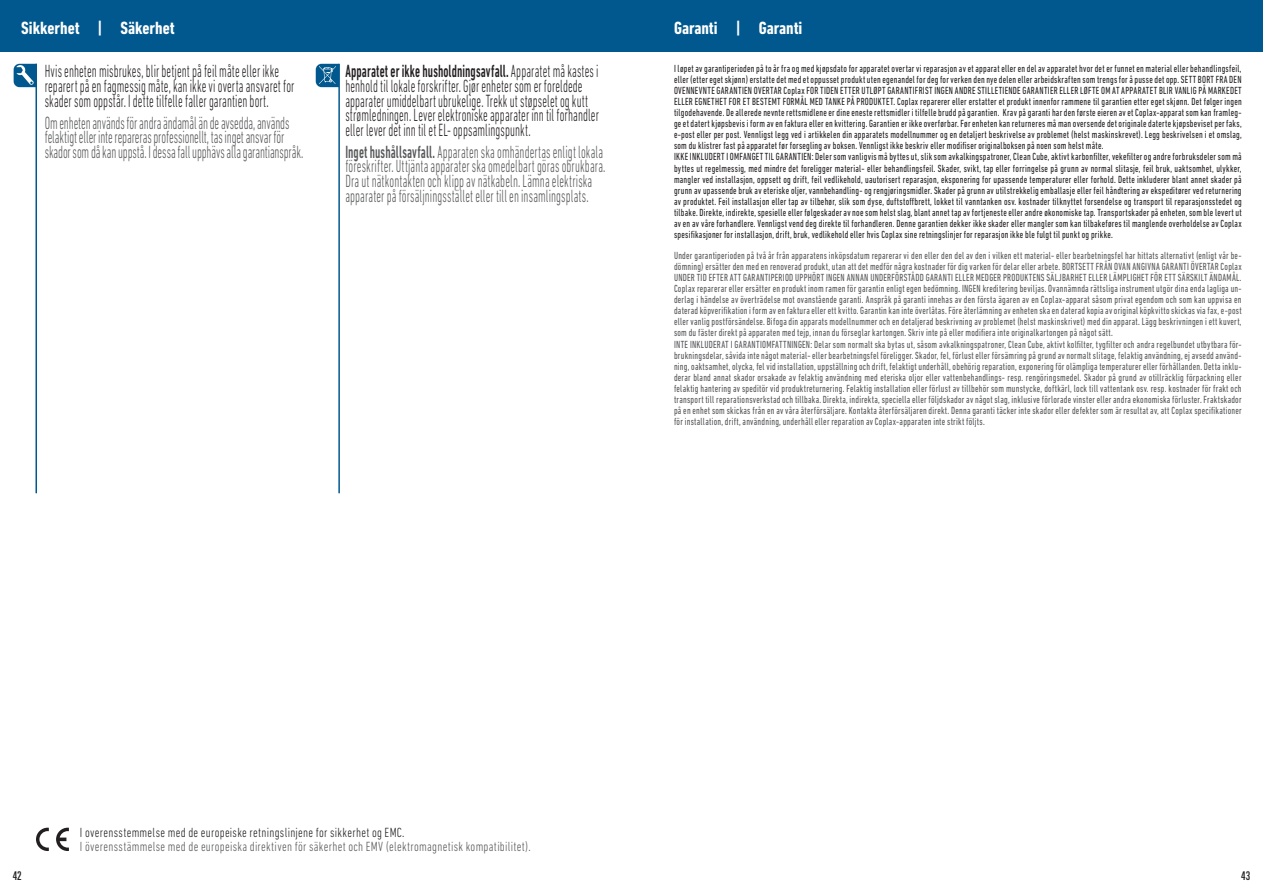
<style>
.page{position:relative;width:1263px;height:893px;background:#fff}
.page>*{position:absolute;margin:0;border:0;box-sizing:border-box;transform-origin:0 0}
.Cop_Sihi_DE{font:300 condensed 18px/14.5px "DIN Next LT Pro";letter-spacing:.01em;color:#231f20;scale:.73 1}
.Cop_Sihi_EN{font:300 condensed 18px/14.7px "DIN Next LT Pro";letter-spacing:.005em;color:#57585a;scale:.73 1}
.Cop_Ba_Seitennavigat{font:700 condensed 18px "DIN Next LT Pro";color:#fff}
.Cop_Ba_Grundschrift{font:300 condensed 13.5px "DIN Next LT Pro";letter-spacing:.025em;color:#57585a}
.Cop_Ba_Grundschrift-2{font:300 condensed 13.5px "DIN Next LT Pro";letter-spacing:.02em;color:#231f20}
.t1{font:ultra-condensed 12px "Univers LT Std";color:#231f20}
.Cop_Ba_Grundschrift-3{font:condensed 10.5px/11.1px "DIN Next LT Pro";letter-spacing:.025em;color:#231f20;text-align:justify;scale:.9 1}
.Cop_Ba_Grundschrift-4{font:condensed 10.5px/11.1px "DIN Next LT Pro";letter-spacing:.025em;color:#57585a;text-align:justify;scale:.9 1}
.s1{font-weight:500}
</style>
<div class="page">
<hr style="left:36px;top:64px;width:1px;height:429px;background:#00588e">
<svg style="left:14px;top:64px;width:22px;height:23px"></svg>
<hr style="left:338px;top:64px;width:2px;height:429px;background:#00588e">
<svg style="left:316px;top:64px;width:22px;height:23px"></svg>
<div style="left:0;top:0;width:1263px;height:51px;background:#00588e"></div>
<svg style="left:36px;top:828px;width:13px;height:23px"></svg>
<svg style="left:56px;top:828px;width:13px;height:23px"></svg>
<p class="Cop_Ba_Seitennavigat" style="left:21px;top:18px;width:155px">Sikkerhet | Säkerhet</p>
<p class="Cop_Ba_Seitennavigat" style="left:674px;top:18px;width:130px">Garanti | Garanti</p>
<p class="Cop_Sihi_DE" style="left:45px;top:64px;width:343px">Hvis enheten misbrukes, blir betjent på feil måte eller ikke reparert på en fagmessig måte, kan ikke vi overta ansvaret for skader som oppstår. I dette tilfelle faller garantien bort.</p>
<p class="Cop_Sihi_EN" style="left:45px;top:115px;width:356px">Om enheten används för andra ändamål än de avsedda, används felaktigt eller inte repareras professionellt, tas inget ansvar för skador som då kan uppstå. I dessa fall upphävs alla garantianspråk.</p>
<p class="Cop_Ba_Grundschrift-3" style="left:674px;top:62px;width:632px">I løpet av garantiperioden på to år fra og med kjøpsdato for apparatet overtar vi reparasjon av et apparat eller en del av apparatet hvor det er funnet en material eller behandlingsfeil, eller (etter eget skjønn) erstatte det med et oppusset produkt uten egenandel for deg for verken den nye delen eller arbeidskraften som trengs for å pusse det opp. SETT BORT FRA DEN OVENNEVNTE GARANTIEN OVERTAR Coplax FOR TIDEN ETTER UTLØPT GARANTIFRIST INGEN ANDRE STILLETIENDE GARANTIER ELLER LØFTE OM AT APPARATET BLIR VANLIG PÅ MARKEDET ELLER EGNETHET FOR ET BESTEMT FORMÅL MED TANKE PÅ PRODUKTET. Coplax reparerer eller erstatter et produkt innenfor rammene til garantien etter eget skjønn. Det følger ingen tilgodehavende. De allerede nevnte rettsmidlene er dine eneste rettsmidler i tilfelle brudd på garantien. Krav på garanti har den første eieren av et Coplax-apparat som kan framleg&shy;ge et datert kjøpsbevis i form av en faktura eller en kvittering. Garantien er ikke overførbar. Før enheten kan returneres må man oversende det originale daterte kjøpsbeviset per faks, e-post eller per post. Vennligst legg ved i artikkelen din apparatets modellnummer og en detaljert beskrivelse av problemet (helst maskinskrevet). Legg beskrivelsen i et omslag, som du klistrer fast på apparatet før forsegling av boksen. Vennligst ikke beskriv eller modifiser originalboksen på noen som helst måte.</p>
<p class="Cop_Ba_Grundschrift-3" style="left:674px;top:151px;width:632px">IKKE INKLUDERT I OMFANGET TIL GARANTIEN: Deler som vanligvis må byttes ut, slik som avkalkingspatroner, Clean Cube, aktivt karbonfilter, vekefilter og andre forbruksdeler som må byttes ut regelmessig, med mindre det foreligger material- eller behandlingsfeil. Skader, svikt, tap eller forringelse på grunn av normal slitasje, feil bruk, uaktsomhet, ulykker, mangler ved installasjon, oppsett og drift, feil vedlikehold, uautorisert reparasjon, eksponering for upassende temperaturer eller forhold. Dette inkluderer blant annet skader på grunn av upassende bruk av eteriske oljer, vannbehandling- og rengjøringsmidler. Skader på grunn av utilstrekkelig emballasje eller feil håndtering av ekspeditører ved returnering av produktet. Feil installasjon eller tap av tilbehør, slik som dyse, duftstoffbrett, lokket til vanntanken osv. kostnader tilknyttet forsendelse og transport til reparasjonsstedet og tilbake. Direkte, indirekte, spesielle eller følgeskader av noe som helst slag, blant annet tap av fortjeneste eller andre økonomiske tap. Transportskader på enheten, som ble levert ut av en av våre forhandlere. Vennligst vend deg direkte til forhandleren. Denne garantien dekker ikke skader eller mangler som kan tilbakeføres til manglende overholdelse av Coplax spesifikasjoner for installasjon, drift, bruk, vedlikehold eller hvis Coplax sine retningslinjer for reparasjon ikke ble fulgt til punkt og prikke.</p>
<p class="Cop_Ba_Grundschrift-4" style="left:674px;top:250px;width:632px">Under garantiperioden på två år från apparatens inköpsdatum reparerar vi den eller den del av den i vilken ett material- eller bearbetningsfel har hittats alternativt (enligt vår be&shy;dömning) ersätter den med en renoverad produkt, utan att det medför några kostnader för dig varken för delar eller arbete. BORTSETT FRÅN OVAN ANGIVNA GARANTI ÖVERTAR Coplax UNDER TID EFTER ATT GARANTIPERIOD UPPHÖRT INGEN ANNAN UNDERFÖRSTÅDD GARANTI ELLER MEDGER PRODUKTENS SÄLJBARHET ELLER LÄMPLIGHET FÖR ETT SÄRSKILT ÄNDAMÅL.<br>Coplax reparerar eller ersätter en produkt inom ramen för garantin enligt egen bedömning. INGEN kreditering beviljas. Ovannämnda rättsliga instrument utgör dina enda lagliga un&shy;derlag i händelse av överträdelse mot ovanstående garanti. Anspråk på garanti innehas av den första ägaren av en Coplax-apparat såsom privat egendom och som kan uppvisa en daterad köpverifikation i form av en faktura eller ett kvitto. Garantin kan inte överlåtas. Före återlämning av enheten ska en daterad kopia av original köpkvitto skickas via fax, e-post eller vanlig postförsändelse. Bifoga din apparats modellnummer och en detaljerad beskrivning av problemet (helst maskinskrivet) med din apparat. Lägg beskrivningen i ett kuvert, som du fäster direkt på apparaten med tejp, innan du förseglar kartongen. Skriv inte på eller modifiera inte originalkartongen på något sätt.</p>
<p class="Cop_Ba_Grundschrift-4" style="left:674px;top:338px;width:632px">INTE INKLUDERAT I GARANTIOMFATTNINGEN: Delar som normalt ska bytas ut, såsom avkalkningspatroner, Clean Cube, aktivt kolfilter, tygfilter och andra regelbundet utbytbara för&shy;brukningsdelar, såvida inte något material- eller bearbetningsfel föreligger. Skador, fel, förlust eller försämring på grund av normalt slitage, felaktig användning, ej avsedd använd&shy;ning, oaktsamhet, olycka, fel vid installation, uppställning och drift, felaktigt underhåll, obehörig reparation, exponering för olämpliga temperaturer eller förhållanden. Detta inklu&shy;derar bland annat skador orsakade av felaktig användning med eteriska oljor eller vattenbehandlings- resp. rengöringsmedel. Skador på grund av otillräcklig förpackning eller felaktig hantering av speditör vid produktreturnering. Felaktig installation eller förlust av tillbehör som munstycke, doftkärl, lock till vattentank osv. resp. kostnader för frakt och transport till reparationsverkstad och tillbaka. Direkta, indirekta, speciella eller följdskador av något slag, inklusive förlorade vinster eller andra ekonomiska förluster. Fraktskador på en enhet som skickas från en av våra återförsäljare. Kontakta återförsäljaren direkt. Denna garanti täcker inte skador eller defekter som är resultat av, att Coplax specifikationer för installation, drift, användning, underhåll eller reparation av Coplax-apparaten inte strikt följts.</p>
<p class="Cop_Sihi_DE" style="left:345px;top:64px;width:349px"><span class="s1">Apparatet er ikke husholdningsavfall.</span> Apparatet må kastes i henhold til lokale forskrifter. Gjør enheter som er foreldede apparater umiddelbart ubrukelige. Trekk ut støpselet og kutt strømledningen. Lever elektroniske apparater inn til forhandler eller lever det inn til et EL- oppsamlingspunkt.</p>
<p class="Cop_Sihi_EN" style="left:345px;top:144px;width:358px"><span class="s1">Inget hushållsavfall.</span> Apparaten ska omhändertas enligt lokala föreskrifter. Uttjänta apparater ska omedelbart göras obrukbara.<br>Dra ut nätkontakten och klipp av nätkabeln. Lämna elektriska apparater på försäljningsstället eller till en insamlingsplats.</p>
<p class="Cop_Ba_Grundschrift-2" style="left:80px;top:825px;width:326px">I overensstemmelse med de europeiske retningslinjene for sikkerhet og EMC.</p>
<p class="Cop_Ba_Grundschrift" style="left:80px;top:839px;width:452px">I överensstämmelse med de europeiska direktiven för säkerhet och EMV (elektromagnetisk kompatibilitet).</p>
<p class="t1" style="left:13px;top:869px;width:10px">42</p>
<p class="t1" style="left:1241px;top:869px;width:10px">43</p>
</div>
